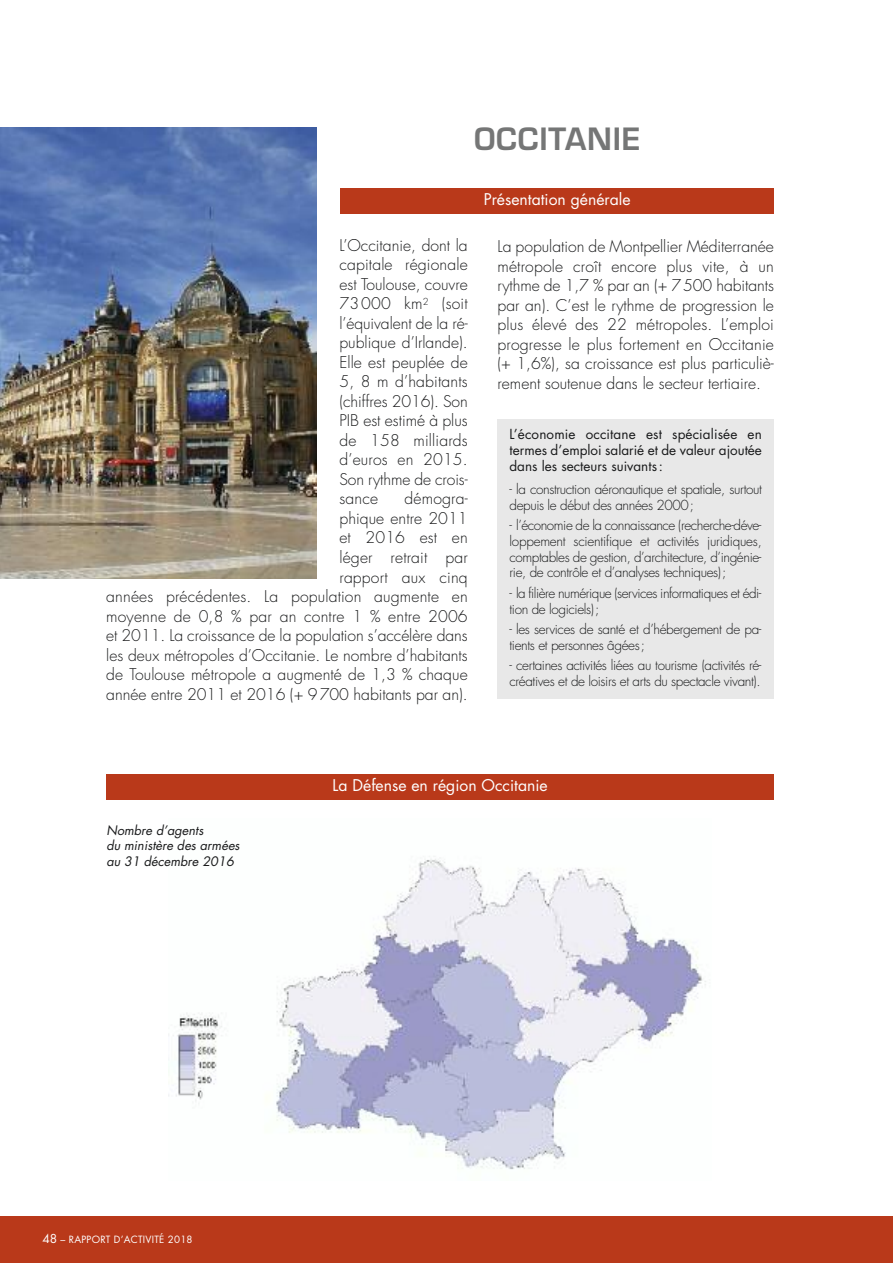
<style>
.page{position:relative;width:893px;height:1263px;background:#fff}
.page>*{position:absolute;margin:0;border:0;box-sizing:border-box;transform-origin:0 0}
.t1{font:600 30px "Eurostile";letter-spacing:.025em;color:#757676}
.t2{font:300 15.75px/19.5px "Futura";letter-spacing:.005em;color:#191a1b;text-align:justify}
.t3{font:15.75px "Futura";color:#fff}
.t4{font:300 13.5px/15.8px "Futura";letter-spacing:-.03em;color:#191a1b}
.t5{font:13.5px/15.8px "Futura";color:#191a1b;text-align:justify}
.t6{font:italic 12.75px/15.8px "Futura";color:#191a1b}
.t7{font:9.75px "Futura";letter-spacing:.025em;color:#fff}
.s1{font-size:12px}
</style>
<div class="page">
<div style="left:0;top:1216px;width:893px;height:47px;background:#b9391a"></div>
<div style="left:497px;top:419px;width:277px;height:280px;background:#e8e8e8"></div>
<img style="left:173px;top:856px;width:533px;height:314px">
<div style="left:341px;top:188px;width:433px;height:26px;background:#b9391a"></div>
<div style="left:106px;top:774px;width:668px;height:25px;background:#b9391a"></div>
<img style="left:0;top:128px;width:317px;height:451px">
<h1 class="t1" style="left:474px;top:128px;width:168px">OCCITANIE</h1>
<p class="t2" style="left:339px;top:237px;width:130px">L’Occitanie, dont la capitale régionale est Toulouse, couvre 73000 km<sup>2</sup> (soit l’équivalent de la ré&shy;publique d’Irlande).<br>Elle est peuplée de 5, 8 m d’habitants (chiffres 2016). Son PIB est estimé à plus de 158 milliards d’euros en 2015.<br>Son rythme de crois&shy;sance</p>
<p class="t2" style="left:106px;top:490px;width:363px;text-align:right">démogra-<br>phique entre 2011<br>et 2016 est en<br>léger retrait par<br>rapport aux cinq<br>années précédentes. La population augmente en moyenne de 0,8 % par an contre 1 % entre 2006 et 2011. La croissance de la population s’accélère dans les deux métropoles d’Occitanie. Le nombre d’habitants de Toulouse métropole a augmenté de 1,3 % chaque année entre 2011 et 2016 (+ 9700 habitants par an).</p>
<p class="t3" style="left:484px;top:192px;width:148px">Présentation générale</p>
<p class="t2" style="left:497px;top:238px;width:278px">La population de Montpellier Méditerranée métropole croît encore plus vite, à un rythme de 1,7 % par an (+ 7500 habitants par an). C’est le rythme de progression le plus élevé des 22 métropoles. L’emploi progresse le plus fortement en Occitanie (+ 1,6%), sa croissance est plus particuliè&shy;rement soutenue dans le secteur tertiaire.</p>
<p class="t5" style="left:509px;top:428px;width:254px">L’économie occitane est spécialisée en termes d’emploi salarié et de valeur ajoutée dans les secteurs suivants:</p>
<p class="t4" style="left:509px;top:483px;width:254px">- la construction aéronautique et spatiale, surtout depuis le début des années 2000;</p>
<p class="t4" style="left:509px;top:519px;width:254px;text-align:justify">- l’économie de la connaissance (recherche-déve&shy;loppement scientifique et activités juridiques, comptables de gestion, d’architecture, d’ingénie&shy;rie, de contrôle et d’analyses techniques);</p>
<p class="t4" style="left:509px;top:586px;width:253px">- la filière numérique (services informatiques et édi&shy;tion de logiciels);</p>
<p class="t4" style="left:509px;top:622px;width:253px">- les services de santé et d’hébergement de pa&shy;tients et personnes âgées;</p>
<p class="t4" style="left:509px;top:658px;width:253px">- certaines activités liées au tourisme (activités ré&shy;créatives et de loisirs et arts du spectacle vivant).</p>
<p class="t6" style="left:106px;top:823px;width:135px">Nombre d’agents<br>du ministère des armées au 31 décembre 2016</p>
<p class="t3" style="left:333px;top:778px;width:217px">La Défense en région Occitanie</p>
<p class="t7" style="left:43px;top:1235px;width:152px"><span class="s1">48</span> – RAPPORT D’ACTIVITÉ 2018</p>
</div>
